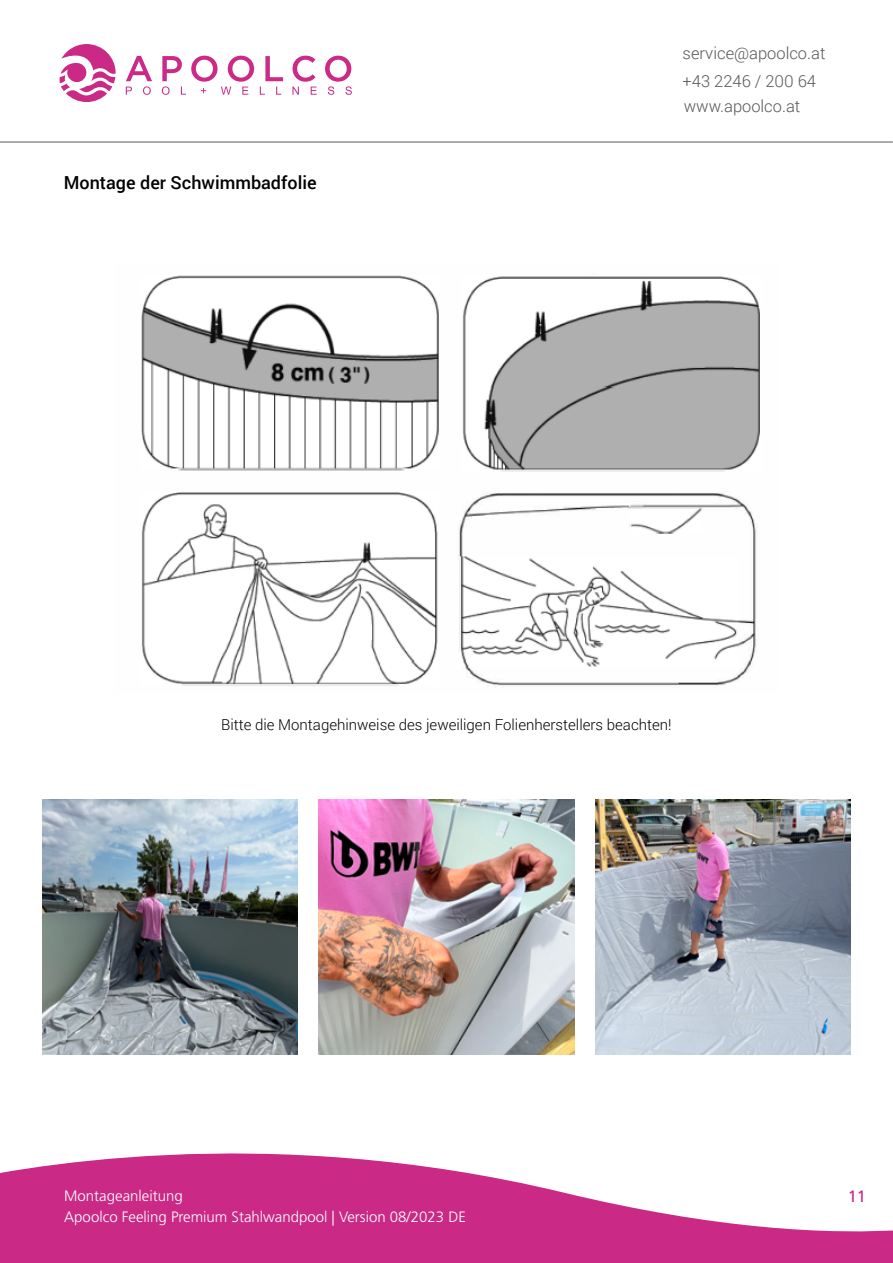
<style>
.page{position:relative;width:893px;height:1263px;background:#fff}
.page>*{position:absolute;margin:0;border:0;box-sizing:border-box;transform-origin:0 0}
.t1{font:500 18px "Roboto";color:#000}
.t2{font:300 16.5px/28.7px "Roboto";color:#575756}
.t3{font:16.5px "Frutiger";color:#ca2a86}
.t4{font:300 15px "Frutiger";color:#fff}
.t5{font:300 15px "Roboto";color:#000}
</style>
<div class="page">
<svg style="left:0;top:1153px;width:893px;height:110px;fill:#ca2a86"></svg>
<svg style="left:126px;top:56px;width:226px;height:39px"></svg>
<svg style="left:59px;top:44px;width:57px;height:58px"></svg>
<hr style="left:0;top:142px;width:893px;height:1px;background:#575756">
<img style="left:141px;top:275px;width:619px;height:413px">
<img style="left:43px;top:799px;width:255px;height:255px">
<img style="left:319px;top:799px;width:255px;height:255px">
<img style="left:595px;top:799px;width:255px;height:255px">
<p class="t2" style="left:683px;top:38px;width:144px">service@apoolco.at +43 2246 / 200 64</p>
<p class="t1" style="left:64px;top:170px;width:254px">Montage der Schwimmbadfolie</p>
<p class="t2" style="left:684px;top:91px;width:118px">www.apoolco.at</p>
<p class="t5" style="left:221px;top:714px;width:452px">Bitte die Montagehinweise des jeweiligen Folienherstellers beachten!</p>
<p class="t4" style="left:64px;top:1187px;width:120px">Montageanleitung</p>
<p class="t3" style="left:848px;top:1186px;width:20px">11</p>
<p class="t4" style="left:64px;top:1208px;width:403px">Apoolco Feeling Premium Stahlwandpool | Version 08/2023 DE</p>
</div>
